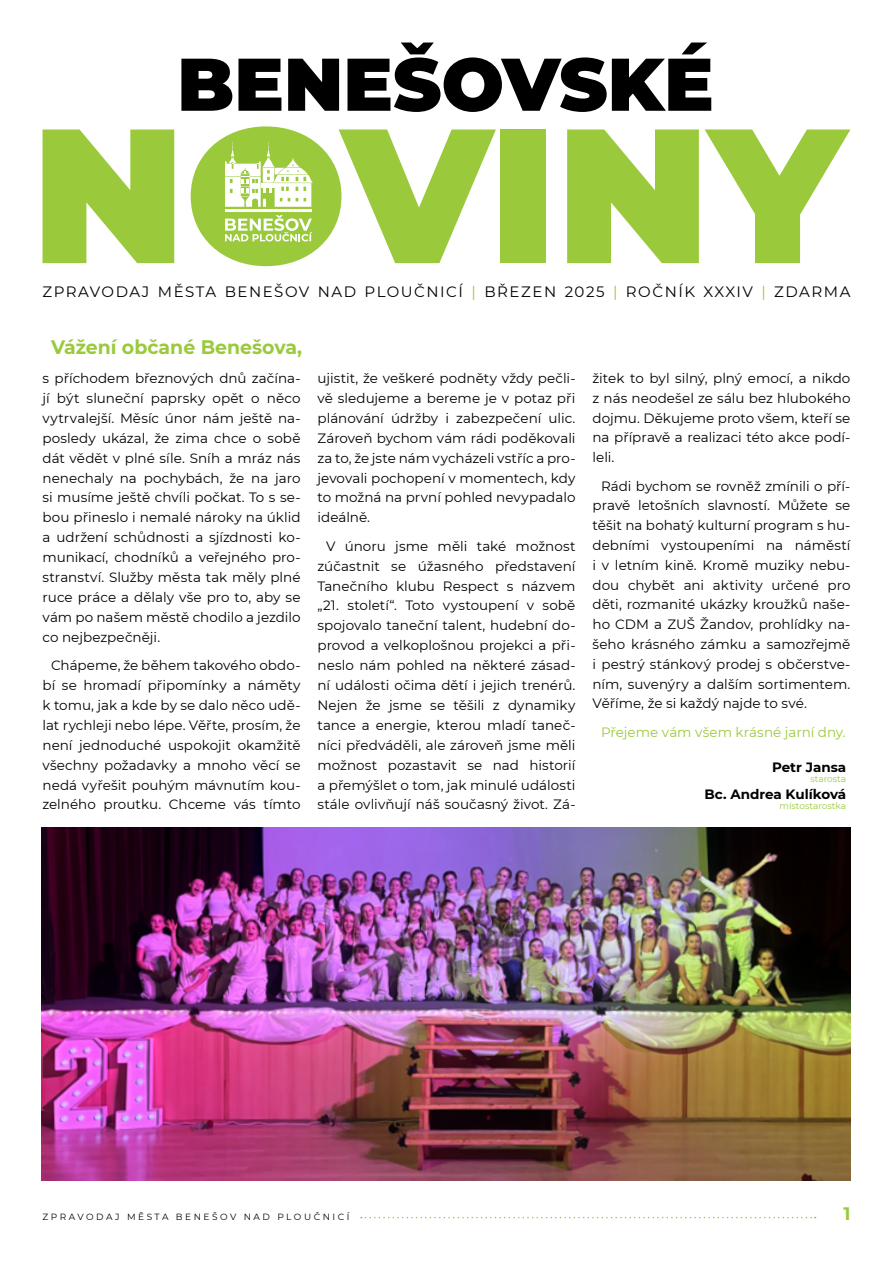
<style>
.page{position:relative;width:893px;height:1263px;background:#fff}
.page>*{position:absolute;margin:0;border:0;box-sizing:border-box;transform-origin:0 0}
.t1{font:700 19.5px "Montserrat";color:#9aca3c}
.t2{font:700 18px "Montserrat";color:#9aca3c}
.t3{font:15px "Montserrat";letter-spacing:.1em;color:#000}
.t4{font:13.5px/20px "Montserrat";color:#000;text-align:justify}
.t5{font:13.5px "Montserrat";color:#9aca3c}
.t6{font:700 13.5px "Montserrat";color:#000}
.t7{font:9px "Montserrat";letter-spacing:.28em;color:#000}
.t8{font:9px "Montserrat";color:#9aca3c}
.s1{color:#9aca3c}
</style>
<div class="page">
<svg style="left:361px;top:1217px;width:455px;height:1px"></svg>
<svg style="left:43px;top:129px;width:131px;height:134px"></svg>
<div style="left:191px;top:126px;width:150px;height:140px;background:#9aca3c;border-radius:50%"></div>
<svg style="left:339px;top:129px;width:157px;height:134px"></svg>
<div style="left:500px;top:129px;width:45px;height:134px;background:#9aca3c"></div>
<svg style="left:567px;top:129px;width:132px;height:134px"></svg>
<svg style="left:705px;top:129px;width:145px;height:134px"></svg>
<svg style="left:181px;top:59px;width:51px;height:52px;background:#2c2c2c"></svg>
<svg style="left:238px;top:59px;width:43px;height:52px"></svg>
<svg style="left:288px;top:59px;width:51px;height:52px"></svg>
<svg style="left:347px;top:43px;width:364px;height:69px"></svg>
<svg style="left:225px;top:142px;width:88px;height:65px"></svg>
<hr style="left:225px;top:209px;width:86px;height:3px;background:#fff">
<svg style="left:225px;top:215px;width:87px;height:26px"></svg>
<img style="left:42px;top:827px;width:808px;height:354px">
<p class="t3" style="left:43px;top:281px;width:809px">ZPRAVODAJ MĚSTA BENEŠOV NAD PLOUČNICÍ <span class="s1">|</span> BŘEZEN 2025 <span class="s1">|</span> ROČNÍK XXXIV <span class="s1">|</span> ZDARMA</p>
<h1 class="t1" style="left:51px;top:333px;width:252px">Vážení občané Benešova,</h1>
<p class="t4" style="left:43px;top:368px;width:259px">s příchodem březnových dnů začína&shy;jí být sluneční paprsky opět o něco vytrvalejší. Měsíc únor nám ještě na&shy;posledy ukázal, že zima chce o sobě dát vědět v plné síle. Sníh a mráz nás nenechaly na pochybách, že na jaro si musíme ještě chvíli počkat. To s se&shy;bou přineslo i nemalé nároky na úklid a udržení schůdnosti a sjízdnosti ko&shy;munikací, chodníků a veřejného pro&shy;stranství. Služby města tak měly plné ruce práce a dělaly vše pro to, aby se vám po našem městě chodilo a jezdilo co nejbezpečněji.</p>
<p class="t4" style="left:43px;top:655px;width:259px;text-indent:9px">Chápeme, že během takového obdo&shy;bí se hromadí připomínky a náměty k tomu, jak a kde by se dalo něco udě&shy;lat rychleji nebo lépe. Věřte, prosím, že není jednoduché uspokojit okamžitě všechny požadavky a mnoho věcí se nedá vyřešit pouhým mávnutím kou&shy;zelného proutku. Chceme vás tímto</p>
<p class="t4" style="left:317px;top:368px;width:259px">ujistit, že veškeré podněty vždy pečli&shy;vě sledujeme a bereme je v potaz při plánování údržby i zabezpečení ulic.<br>Zároveň bychom vám rádi poděkovali za to, že jste nám vycházeli vstříc a pro&shy;jevovali pochopení v momentech, kdy to možná na první pohled nevypadalo ideálně.</p>
<p class="t4" style="left:317px;top:535px;width:259px;text-indent:9px">V únoru jsme měli také možnost zúčastnit se úžasného představení Tanečního klubu Respect s názvem „21. století“. Toto vystoupení v sobě spojovalo taneční talent, hudební do&shy;provod a velkoplošnou projekci a při&shy;neslo nám pohled na některé zásad&shy;ní události očima dětí i jejich trenérů.<br>Nejen že jsme se těšili z dynamiky tance a energie, kterou mladí taneč&shy;níci předváděli, ale zároveň jsme měli možnost pozastavit se nad historií a přemýšlet o tom, jak minulé události stále ovlivňují náš současný život. Zá-</p>
<p class="t4" style="left:592px;top:368px;width:259px">žitek to byl silný, plný emocí, a nikdo z nás neodešel ze sálu bez hlubokého dojmu. Děkujeme proto všem, kteří se na přípravě a realizaci této akce podí&shy;leli.</p>
<p class="t4" style="left:592px;top:475px;width:259px;text-indent:9px">Rádi bychom se rovněž zmínili o pří&shy;pravě letošních slavností. Můžete se těšit na bohatý kulturní program s hu&shy;debními vystoupeními na náměstí i v letním kině. Kromě muziky nebu&shy;dou chybět ani aktivity určené pro děti, rozmanité ukázky kroužků naše&shy;ho CDM a ZUŠ Žandov, prohlídky na&shy;šeho krásného zámku a samozřejmě i pestrý stánkový prodej s občerstve&shy;ním, suvenýry a dalším sortimentem.<br>Věříme, že si každý najde to své.</p>
<p class="t5" style="left:601px;top:723px;width:246px">Přejeme vám všem krásné jarní dny.</p>
<p class="t6" style="left:772px;top:757px;width:76px">Petr Jansa</p>
<p class="t8" style="left:810px;top:773px;width:37px">starosta</p>
<p class="t6" style="left:704px;top:784px;width:143px">Bc. Andrea Kulíková</p>
<p class="t8" style="left:779px;top:800px;width:68px">místostarostka</p>
<p class="t7" style="left:43px;top:1211px;width:308px">ZPRAVODAJ MĚSTA BENEŠOV NAD PLOUČNICÍ</p>
<h2 class="t2" style="left:843px;top:1201px;width:9px">1</h2>
</div>
